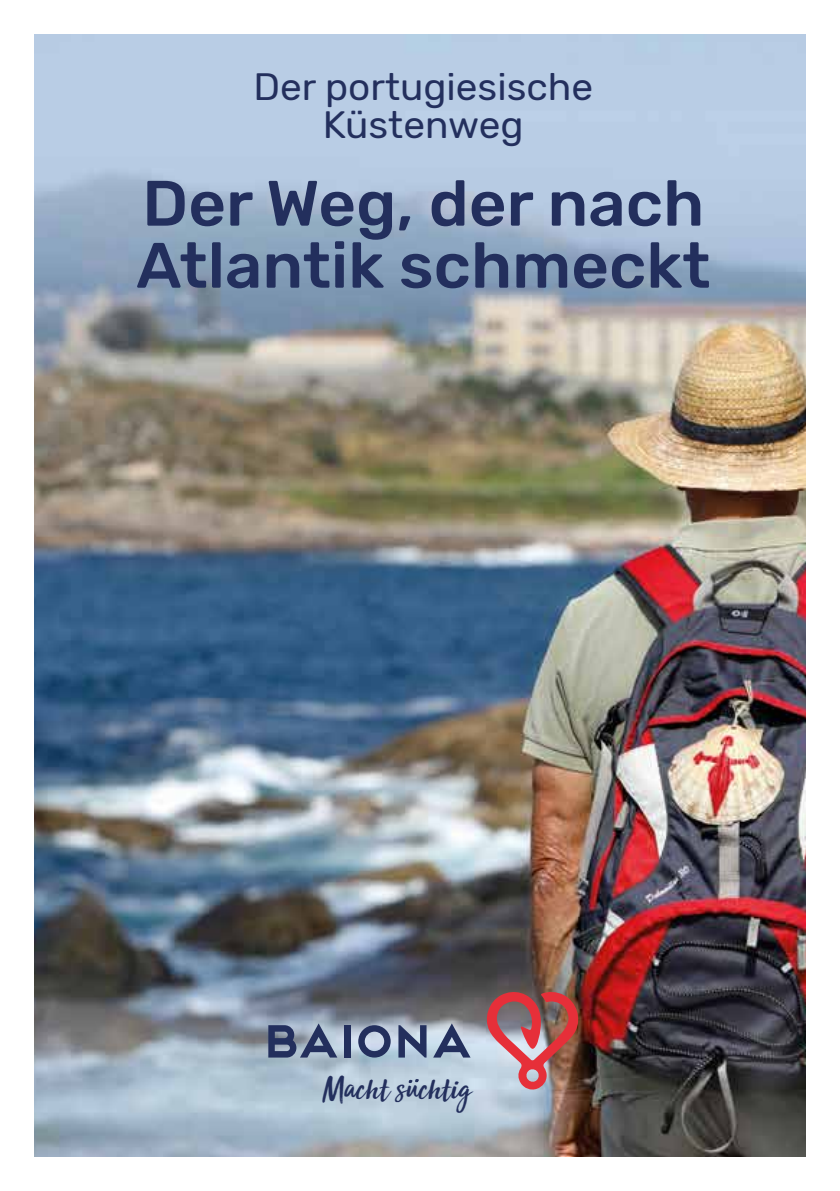
<style>
.page{position:relative;width:840px;height:1191px;background:#fff}
.page>*{position:absolute;margin:0;border:0;box-sizing:border-box;transform-origin:0 0}
.t1{font:500 64px/62px "Rubik";color:#232f5d}
.t2{font:38px/38px "Rubik";color:#232f5d;text-align:center}
.t3{font:34.8px "Sun Valley";color:#232f5d}
</style>
<div class="page">
<img style="left:34px;top:34px;width:771px;height:1123px">
<svg style="left:268px;top:1023px;width:69px;height:34px;background:#687593"></svg>
<div style="left:344px;top:1025px;width:6px;height:32px;background:#232f5d"></div>
<svg style="left:358px;top:1025px;width:32px;height:32px"></svg>
<svg style="left:398px;top:1025px;width:28px;height:32px"></svg>
<svg style="left:433px;top:1023px;width:37px;height:34px"></svg>
<img style="left:483px;top:988px;width:98px;height:102px">
<svg style="left:408px;top:1079px;width:10px;height:5px"></svg>
<p class="t2" style="left:253px;top:69px;width:341px">Der portugiesische<br>Küstenweg</p>
<p class="t1" style="left:136px;top:174px;width:575px">Der Weg, der nach<br>Atlantik schmeckt</p>
<p class="t3" style="left:322px;top:1058px;width:149px">Macht suchtig</p>
</div>
